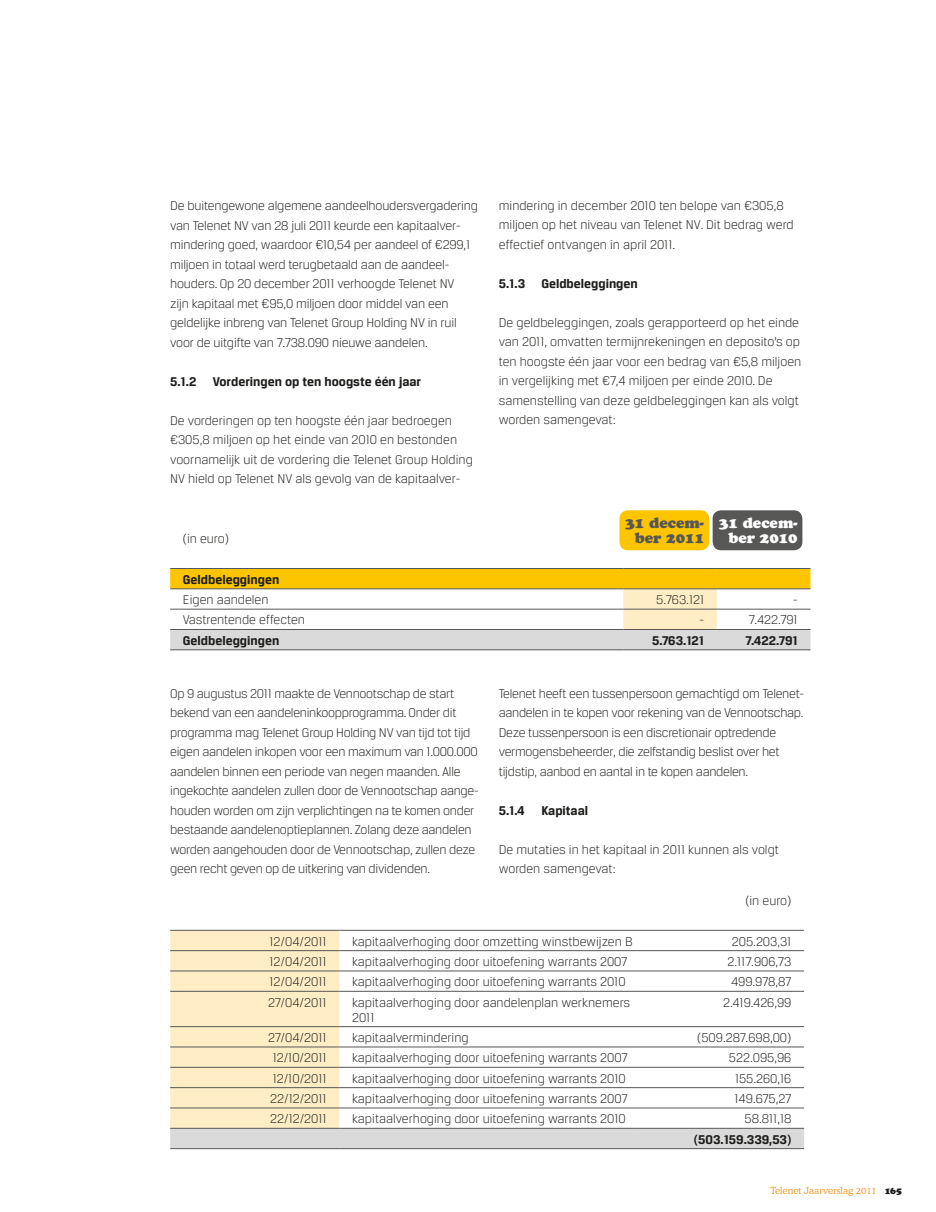
<style>
.page{position:relative;width:936px;height:1212px;background:#fff}
.page>*{position:absolute;margin:0;border:0;box-sizing:border-box;transform-origin:0 0}
.t1{font:15px/15px "Cooper Black Std";color:#575756;text-align:right}
.t2{font:15px/15px "Cooper Black Std";color:#fff;text-align:right}
.t3{font:300 13.5px/19.5px "Breuer Text";letter-spacing:-.01em;color:#1d1d1b}
.t4{font:700 13.5px "Breuer Text";color:#1d1d1b}
.t5{font:300 9.75px "Cooper BT";color:#f3931f}
.s1{font-family:"Cooper";font-weight:900;color:#1d1d1b}
</style>
<div class="page">
<div style="left:712px;top:510px;width:90px;height:40px;background:#575756;border-radius:9px"></div>
<div style="left:619px;top:510px;width:90px;height:40px;background:#fdc500;border-radius:9px"></div>
<svg style="left:170px;top:569px;width:640px;height:80px"></svg>
<hr style="left:170px;top:588px;width:453px;height:1px;background:#575756">
<hr style="left:716px;top:588px;width:94px;height:1px;background:#575756">
<hr style="left:170px;top:609px;width:453px;height:1px;background:#575756">
<hr style="left:716px;top:609px;width:94px;height:1px;background:#575756">
<hr style="left:170px;top:568px;width:453px;height:1px;background:#575756">
<hr style="left:623px;top:568px;width:93px;height:1px;background:#575756">
<hr style="left:716px;top:568px;width:94px;height:1px;background:#575756">
<hr style="left:623px;top:629px;width:93px;height:1px;background:#575756">
<hr style="left:716px;top:629px;width:94px;height:1px;background:#575756">
<hr style="left:623px;top:649px;width:93px;height:1px;background:#575756">
<hr style="left:716px;top:649px;width:94px;height:1px;background:#575756">
<hr style="left:170px;top:629px;width:453px;height:1px;background:#575756">
<hr style="left:170px;top:649px;width:453px;height:1px;background:#575756">
<hr style="left:623px;top:588px;width:93px;height:1px;background:#575756">
<hr style="left:623px;top:609px;width:93px;height:1px;background:#575756">
<svg style="left:170px;top:931px;width:634px;height:217px"></svg>
<hr style="left:339px;top:930px;width:297px;height:1px;background:#575756">
<hr style="left:636px;top:930px;width:168px;height:1px;background:#575756">
<hr style="left:170px;top:950px;width:169px;height:1px;background:#575756">
<hr style="left:339px;top:950px;width:297px;height:1px;background:#575756">
<hr style="left:636px;top:950px;width:168px;height:1px;background:#575756">
<hr style="left:170px;top:971px;width:169px;height:1px;background:#575756">
<hr style="left:339px;top:971px;width:297px;height:1px;background:#575756">
<hr style="left:636px;top:971px;width:168px;height:1px;background:#575756">
<hr style="left:170px;top:991px;width:169px;height:1px;background:#575756">
<hr style="left:339px;top:991px;width:297px;height:1px;background:#575756">
<hr style="left:636px;top:991px;width:168px;height:1px;background:#575756">
<hr style="left:170px;top:1026px;width:169px;height:1px;background:#575756">
<hr style="left:339px;top:1026px;width:297px;height:1px;background:#575756">
<hr style="left:636px;top:1026px;width:168px;height:1px;background:#575756">
<hr style="left:170px;top:1047px;width:169px;height:1px;background:#575756">
<hr style="left:339px;top:1047px;width:297px;height:1px;background:#575756">
<hr style="left:636px;top:1047px;width:168px;height:1px;background:#575756">
<hr style="left:170px;top:1067px;width:169px;height:1px;background:#575756">
<hr style="left:339px;top:1067px;width:297px;height:1px;background:#575756">
<hr style="left:636px;top:1067px;width:168px;height:1px;background:#575756">
<hr style="left:170px;top:1087px;width:169px;height:1px;background:#575756">
<hr style="left:339px;top:1087px;width:297px;height:1px;background:#575756">
<hr style="left:636px;top:1087px;width:168px;height:1px;background:#575756">
<hr style="left:170px;top:1108px;width:169px;height:1px;background:#575756">
<hr style="left:339px;top:1108px;width:297px;height:1px;background:#575756">
<hr style="left:636px;top:1108px;width:168px;height:1px;background:#575756">
<hr style="left:339px;top:1128px;width:297px;height:1px;background:#575756">
<hr style="left:170px;top:1148px;width:169px;height:1px;background:#575756">
<hr style="left:339px;top:1148px;width:297px;height:1px;background:#575756">
<hr style="left:636px;top:1148px;width:168px;height:1px;background:#575756">
<hr style="left:636px;top:1128px;width:168px;height:1px;background:#575756">
<hr style="left:170px;top:930px;width:169px;height:1px;background:#575756">
<hr style="left:170px;top:1128px;width:169px;height:1px;background:#575756">
<p class="t3" style="left:170px;top:196px;width:309px">De buitengewone algemene aandeelhoudersvergadering van Telenet NV van 28 juli 2011 keurde een kapitaalver&shy;mindering goed, waardoor €10,54 per aandeel of €299,1 miljoen in totaal werd terugbetaald aan de aandeel&shy;houders. Op 20 december 2011 verhoogde Telenet NV<br>zijn kapitaal met €95,0 miljoen door middel van een geldelijke inbreng van Telenet Group Holding NV in ruil voor de uitgifte van 7.738.090 nieuwe aandelen.</p>
<p class="t4" style="left:170px;top:373px;width:252px">5.1.2 Vorderingen op ten hoogste één jaar</p>
<p class="t3" style="left:170px;top:410px;width:304px">De vorderingen op ten hoogste één jaar bedroegen €305,8 miljoen op het einde van 2010 en bestonden voornamelijk uit de vordering die Telenet Group Holding NV hield op Telenet NV als gevolg van de kapitaalver-</p>
<p class="t3" style="left:183px;top:529px;width:47px">(in euro)</p>
<p class="t3" style="left:499px;top:196px;width:296px">mindering in december 2010 ten belope van €305,8 miljoen op het niveau van Telenet NV. Dit bedrag werd effectief ontvangen in april 2011.</p>
<p class="t4" style="left:499px;top:276px;width:140px">5.1.3 Geldbeleggingen</p>
<p class="t3" style="left:499px;top:313px;width:304px">De geldbeleggingen, zoals gerapporteerd op het einde van 2011, omvatten termijnrekeningen en deposito’s op ten hoogste één jaar voor een bedrag van €5,8 miljoen in vergelijking met €7,4 miljoen per einde 2010. De samenstelling van deze geldbeleggingen kan als volgt worden samengevat:</p>
<p class="t1" style="left:625px;top:515px;width:80px">31 decem&shy;ber 2011</p>
<p class="t2" style="left:719px;top:515px;width:80px">31 decem&shy;ber 2010</p>
<p class="t4" style="left:183px;top:572px;width:98px">Geldbeleggingen</p>
<p class="t3" style="left:183px;top:590px;width:87px">Eigen aandelen</p>
<p class="t3" style="left:656px;top:590px;width:49px">5.763.121</p>
<p class="t3" style="left:793px;top:590px;width:6px">-</p>
<p class="t3" style="left:183px;top:610px;width:123px">Vastrentende effecten</p>
<p class="t3" style="left:699px;top:610px;width:6px">-</p>
<p class="t3" style="left:748px;top:610px;width:50px">7.422.791</p>
<p class="t4" style="left:183px;top:633px;width:98px">Geldbeleggingen</p>
<p class="t4" style="left:652px;top:633px;width:54px">5.763.121</p>
<p class="t4" style="left:745px;top:633px;width:54px">7.422.791</p>
<p class="t3" style="left:170px;top:683px;width:310px">Op 9 augustus 2011 maakte de Vennootschap de start bekend van een aandeleninkoopprogramma. Onder dit programma mag Telenet Group Holding NV van tijd tot tijd eigen aandelen inkopen voor een maximum van 1.000.000 aandelen binnen een periode van negen maanden. Alle ingekochte aandelen zullen door de Vennootschap aange&shy;houden worden om zijn verplichtingen na te komen onder bestaande aandelenoptieplannen. Zolang deze aandelen worden aangehouden door de Vennootschap, zullen deze geen recht geven op de uitkering van dividenden.</p>
<p class="t3" style="left:499px;top:683px;width:307px">Telenet heeft een tussenpersoon gemachtigd om Telenet&shy;aandelen in te kopen voor rekening van de Vennootschap.<br>Deze tussenpersoon is een discretionair optredende vermogensbeheerder, die zelfstandig beslist over het tijdstip, aanbod en aantal in te kopen aandelen.</p>
<p class="t4" style="left:499px;top:802px;width:91px">5.1.4 Kapitaal</p>
<p class="t3" style="left:499px;top:839px;width:282px">De mutaties in het kapitaal in 2011 kunnen als volgt worden samengevat:</p>
<p class="t3" style="left:745px;top:890px;width:47px">(in euro)</p>
<p class="t3" style="left:269px;top:931px;width:58px">12/04/2011</p>
<p class="t3" style="left:352px;top:931px;width:282px">kapitaalverhoging door omzetting winstbewijzen B</p>
<p class="t3" style="left:731px;top:931px;width:61px">205.203,31</p>
<p class="t3" style="left:269px;top:951px;width:58px">12/04/2011</p>
<p class="t3" style="left:352px;top:951px;width:277px">kapitaalverhoging door uitoefening warrants 2007</p>
<p class="t3" style="left:727px;top:951px;width:65px">2.117.906,73</p>
<p class="t3" style="left:269px;top:972px;width:58px">12/04/2011</p>
<p class="t3" style="left:352px;top:972px;width:275px">kapitaalverhoging door uitoefening warrants 2010</p>
<p class="t3" style="left:731px;top:972px;width:62px">499.978,87</p>
<p class="t3" style="left:268px;top:992px;width:60px">27/04/2011</p>
<p class="t3" style="left:352px;top:994px;width:279px;line-height:15px">kapitaalverhoging door aandelenplan werknemers<br>2011</p>
<p class="t3" style="left:723px;top:992px;width:70px">2.419.426,99</p>
<p class="t3" style="left:268px;top:1027px;width:60px">27/04/2011</p>
<p class="t3" style="left:352px;top:1027px;width:118px">kapitaalvermindering</p>
<p class="t3" style="left:697px;top:1027px;width:96px">(509.287.698,00)</p>
<p class="t3" style="left:273px;top:1048px;width:55px">12/10/2011</p>
<p class="t3" style="left:352px;top:1048px;width:277px">kapitaalverhoging door uitoefening warrants 2007</p>
<p class="t3" style="left:728px;top:1048px;width:64px">522.095,96</p>
<p class="t3" style="left:273px;top:1068px;width:55px">12/10/2011</p>
<p class="t3" style="left:352px;top:1068px;width:275px">kapitaalverhoging door uitoefening warrants 2010</p>
<p class="t3" style="left:735px;top:1068px;width:58px">155.260,16</p>
<p class="t3" style="left:270px;top:1088px;width:58px">22/12/2011</p>
<p class="t3" style="left:352px;top:1088px;width:277px">kapitaalverhoging door uitoefening warrants 2007</p>
<p class="t3" style="left:734px;top:1088px;width:58px">149.675,27</p>
<p class="t3" style="left:270px;top:1109px;width:58px">22/12/2011</p>
<p class="t3" style="left:352px;top:1109px;width:275px">kapitaalverhoging door uitoefening warrants 2010</p>
<p class="t3" style="left:744px;top:1109px;width:48px">58.811,18</p>
<p class="t4" style="left:694px;top:1131px;width:99px">(503.159.339,53)</p>
<p class="t5" style="left:770px;top:1185px;width:133px">Telenet Jaarverslag 2011 <span class="s1">165</span></p>
</div>
